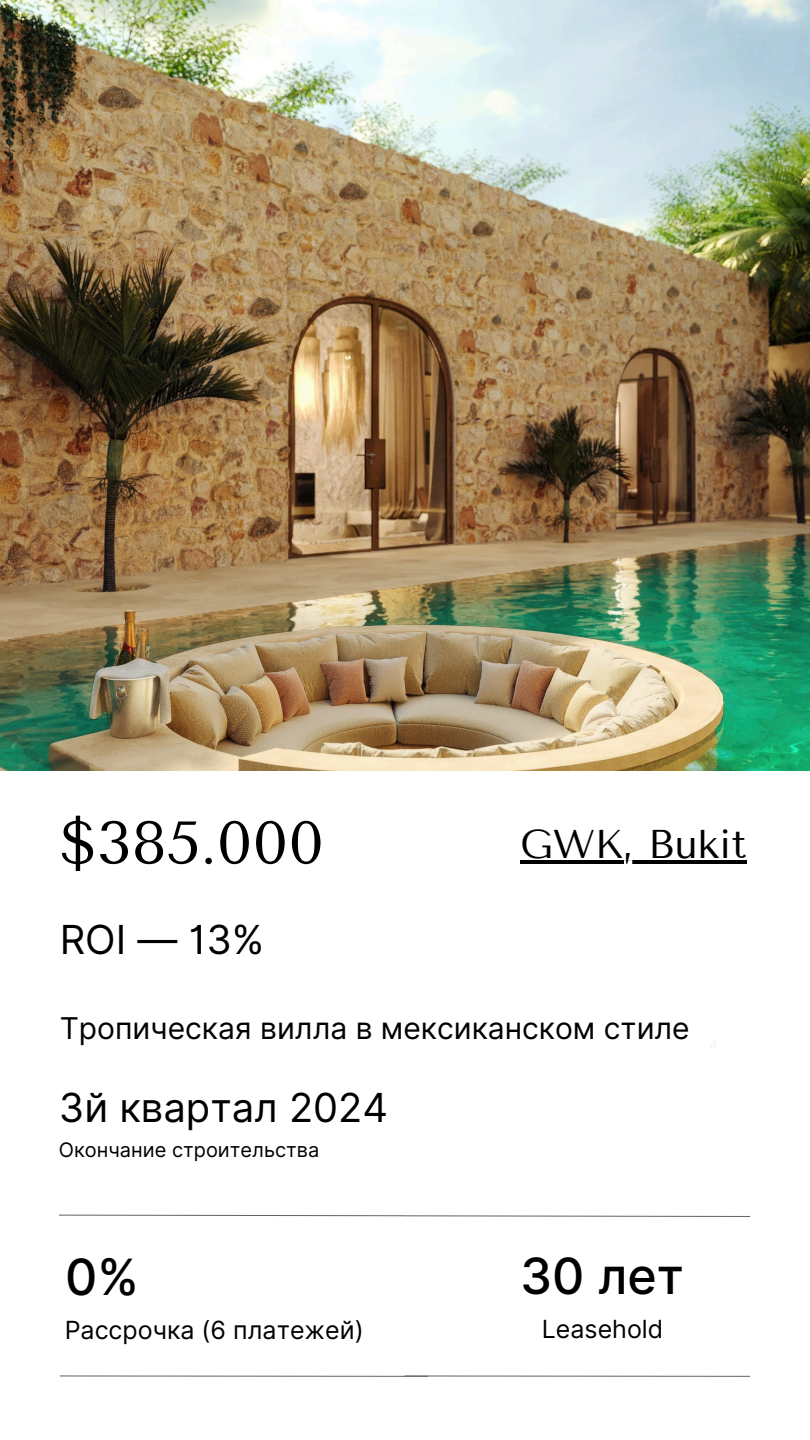
<style>
.page{position:relative;width:810px;height:1440px;background:#fff}
.page>*{position:absolute;margin:0;border:0;box-sizing:border-box;transform-origin:0 0}
.t1{font:60px "Tenor Sans";color:#000}
.t2{font:500 50px "Inter";color:#000}
.t3{font:40px "Inter";color:#000}
.t4{font:40px "Tenor Sans";color:#000}
.t5{font:30px "Inter";color:#000}
.t6{font:25px "Inter";color:#000}
.t7{font:20px "Inter";color:#000}
</style>
<div class="page">
<hr style="left:520px;top:861px;width:104px;height:3px;background:#000">
<hr style="left:624px;top:861px;width:123px;height:3px;background:#000">
<svg style="left:59px;top:1214px;width:692px;height:3px"></svg>
<svg style="left:59px;top:1375px;width:692px;height:2px"></svg>
<img style="left:0;top:0;width:810px;height:770px">
<h4 class="t1" style="left:60px;top:808px;width:266px">$385.000</h4>
<h3 class="t3" style="left:60px;top:916px;width:206px">ROI — 13%</h3>
<p class="t4" style="left:520px;top:821px;width:228px">GWK, Bukit</p>
<h5 class="t5" style="left:60px;top:1010px;width:631px">Тропическая вилла в мексиканском стиле</h5>
<h2 class="t3" style="left:59px;top:1084px;width:331px">3й квартал 2024</h2>
<p class="t7" style="left:59px;top:1138px;width:262px">Окончание строительства</p>
<h2 class="t2" style="left:65px;top:1247px;width:75px">0%</h2>
<h6 class="t2" style="left:520px;top:1246px;width:165px">30 лет</h6>
<p class="t6" style="left:542px;top:1314px;width:123px">Leasehold</p>
<h6 class="t6" style="left:65px;top:1315px;width:301px">Рассрочка (6 платежей)</h6>
</div>
